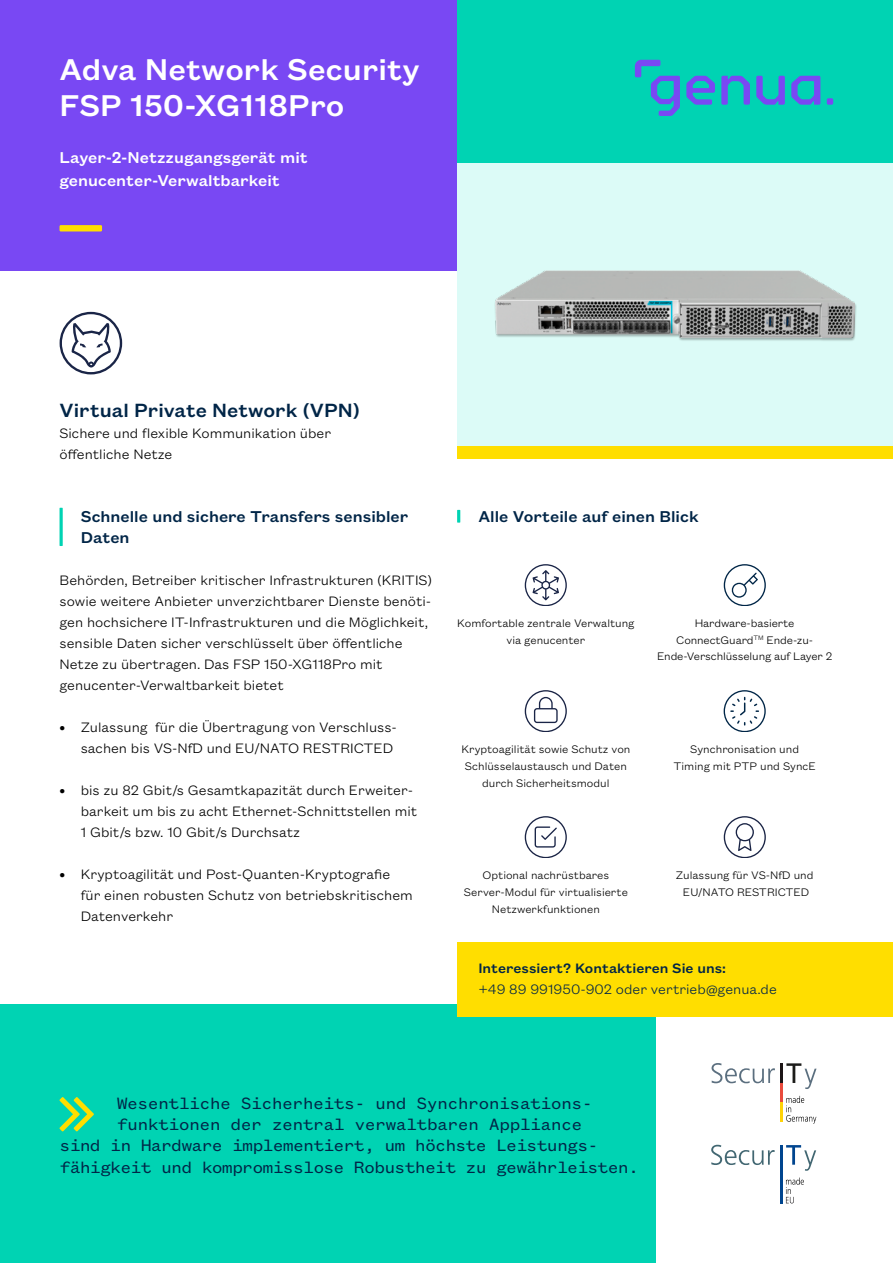
<style>
.page{position:relative;width:893px;height:1263px;background:#fff}
.page>*{position:absolute;margin:0;border:0;box-sizing:border-box;transform-origin:0 0}
.t1{font:500 33px/36.3px "Founders Grotesk Text";color:#fff}
.t2{font:500 21px "Founders Grotesk Text";color:#002547}
.t3{font:18px "Founders Grotesk Mono";letter-spacing:-.05em;color:#002547}
.t4{font:500 17.25px/21px "Founders Grotesk Text";color:#002547}
.t5{font:500 17.25px/23.4px "Founders Grotesk Text";color:#fff}
.t6{font:300 15px/21px "Founders Grotesk Text";color:#000}
.t7{font:300 15px "Founders Grotesk Text";color:#002547}
.t8{font:500 15px "Founders Grotesk Text";color:#002547}
.t9{font:300 12px/16.8px "Founders Grotesk Text";color:#000;text-align:center}
.s1{font-weight:500}
</style>
<div class="page">
<div style="left:0;top:0;width:457px;height:270px;background:#7948f3"></div>
<div style="left:457px;top:0;width:436px;height:164px;background:#00d3b3"></div>
<div style="left:457px;top:164px;width:436px;height:295px;background:#dcfbf7"></div>
<div style="left:457px;top:446px;width:436px;height:13px;background:#ffde00"></div>
<div style="left:0;top:1005px;width:656px;height:258px;background:#00d3b3"></div>
<div style="left:827px;top:98px;width:6px;height:7px;background:#7948f3;border-radius:2px"></div>
<svg style="left:721px;top:76px;width:29px;height:29px"></svg>
<svg style="left:756px;top:76px;width:29px;height:29px"></svg>
<svg style="left:791px;top:76px;width:29px;height:29px"></svg>
<svg style="left:635px;top:60px;width:45px;height:56px"></svg>
<svg style="left:686px;top:76px;width:29px;height:29px"></svg>
<div style="left:60px;top:225px;width:42px;height:6px;background:#ffde00"></div>
<svg style="left:711px;top:1063px;width:64px;height:20px"></svg>
<svg style="left:781px;top:1063px;width:35px;height:60px"></svg>
<hr style="left:780px;top:1145px;width:3px;height:58px;background:#00458f">
<svg style="left:711px;top:1145px;width:64px;height:20px"></svg>
<svg style="left:786px;top:1145px;width:30px;height:26px"></svg>
<svg style="left:786px;top:1177px;width:18px;height:26px"></svg>
<div style="left:457px;top:942px;width:436px;height:74px;background:#ffde00"></div>
<hr style="left:60px;top:508px;width:3px;height:38px;background:#00d3b3">
<svg style="left:457px;top:510px;width:3px;height:13px"></svg>
<svg style="left:59px;top:1097px;width:35px;height:34px"></svg>
<svg style="left:525px;top:564px;width:42px;height:42px"></svg>
<svg style="left:525px;top:690px;width:42px;height:42px"></svg>
<svg style="left:724px;top:690px;width:42px;height:42px"></svg>
<svg style="left:525px;top:816px;width:42px;height:42px"></svg>
<svg style="left:724px;top:564px;width:42px;height:42px"></svg>
<svg style="left:724px;top:816px;width:42px;height:42px"></svg>
<svg style="left:60px;top:312px;width:62px;height:62px"></svg>
<div style="left:494px;top:271px;width:362px;height:71px;background:#000;opacity:.3"></div>
<img style="left:496px;top:270px;width:358px;height:68px">
<h1 class="t1" style="left:60px;top:49px;width:362px">Adva Network Security<br>FSP 150-XG118Pro</h1>
<p class="t5" style="left:60px;top:144px;width:250px">Layer-2-Netzzugangsgerät mit genucenter-Verwaltbarkeit</p>
<h2 class="t2" style="left:60px;top:395px;width:302px">Virtual Private Network (VPN)</h2>
<p class="t6" style="left:60px;top:421px;width:273px">Sichere und flexible Kommunikation über öffentliche Netze</p>
<p class="t4" style="left:81px;top:504px;width:329px">Schnelle und sichere Transfers sensibler<br>Daten</p>
<p class="t6" style="left:60px;top:568px;width:374px">Behörden, Betreiber kritischer Infrastrukturen (KRITIS) sowie weitere Anbieter unverzichtbarer Dienste benöti&shy;gen hochsichere IT-Infrastrukturen und die Möglichkeit, sensible Daten sicher verschlüsselt über öffentliche Netze zu übertragen. Das FSP 150-XG118Pro mit genucenter-Verwaltbarkeit bietet</p>
<p class="t6" style="left:60px;top:715px;width:337px;text-align:right"><span class="s1">•</span> Zulassung für die Übertragung von Verschluss&shy;sachen bis VS-NfD und EU/NATO RESTRICTED</p>
<p class="t6" style="left:81px;top:778px;width:338px;text-indent:-21px"><span class="s1">•</span> bis zu 82 Gbit/s Gesamtkapazität durch Erweiter&shy;barkeit um bis zu acht Ethernet-Schnittstellen mit<br>1 Gbit/s bzw. 10 Gbit/s Durchsatz</p>
<p class="t6" style="left:81px;top:862px;width:334px;text-indent:-21px"><span class="s1">•</span> Kryptoagilität und Post-Quanten-Kryptografie für einen robusten Schutz von betriebskritischem<br>Datenverkehr</p>
<p class="t4" style="left:478px;top:504px;width:222px">Alle Vorteile auf einen Blick</p>
<p class="t9" style="left:457px;top:614px;width:179px">Komfortable zentrale Verwaltung via genucenter</p>
<p class="t9" style="left:657px;top:614px;width:177px">Hardware-basierte<br>ConnectGuard<sup>TM</sup> Ende-zu-<br>Ende-Verschlüsselung auf Layer 2</p>
<p class="t9" style="left:461px;top:740px;width:171px">Kryptoagilität sowie Schutz von<br>Schlüsselaustausch und Daten durch Sicherheitsmodul</p>
<p class="t9" style="left:673px;top:740px;width:144px">Synchronisation und<br>Timing mit PTP und SyncE</p>
<p class="t9" style="left:464px;top:866px;width:166px">Optional nachrüstbares<br>Server-Modul für virtualisierte<br>Netzwerkfunktionen</p>
<p class="t9" style="left:676px;top:866px;width:139px">Zulassung für VS-NfD und<br>EU/NATO RESTRICTED</p>
<p class="t8" style="left:478px;top:957px;width:249px">Interessiert? Kontaktieren Sie uns:</p>
<p class="t7" style="left:478px;top:979px;width:300px">+49 89 991950-902 oder vertrieb@genua.de</p>
<p class="t3" style="left:117px;top:1093px;width:477px">Wesentliche Sicherheits- und Synchronisations-</p>
<p class="t3" style="left:117px;top:1114px;width:467px">funktionen der zentral verwaltbaren Appliance</p>
<p class="t3" style="left:60px;top:1136px;width:534px">sind in Hardware implementiert, um höchste Leistungs-</p>
<p class="t3" style="left:60px;top:1157px;width:581px">fähigkeit und kompromisslose Robustheit zu gewährleisten.</p>
</div>
